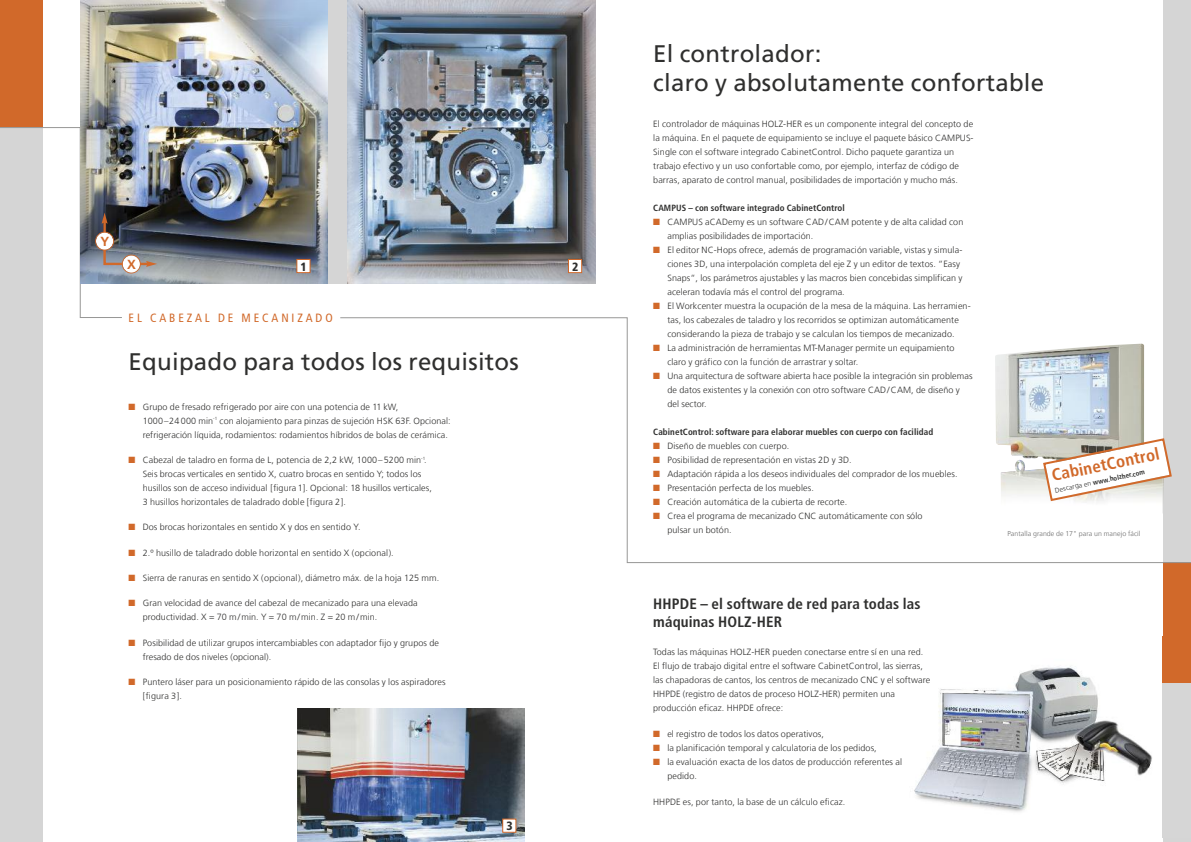
<style>
.page{position:relative;width:1191px;height:842px;background:#fff}
.page>*{position:absolute;margin:0;border:0;box-sizing:border-box;transform-origin:0 0}
.t1{font:24px/29px "Frutiger LT Com";letter-spacing:.01em;color:#2f2f2e}
.t2{font:700 condensed 17px "Frutiger";color:#d1692a}
.t3{font:700 condensed 15px/18px "Frutiger";letter-spacing:.01em;color:#2f2f2e}
.t4{font:700 13.2px "Frutiger LT Com";color:#d1692a}
.t5{font:condensed 12px "Frutiger";letter-spacing:.24em;color:#d1692a}
.t6{font:900 condensed 12px "Frutiger";color:#2f2f2e}
.t7{font:300 9px/14px "Frutiger LT Com";letter-spacing:.01em;color:#2f2f2e}
.t8{font:700 condensed 9px "Frutiger";letter-spacing:.01em;color:#2f2f2e}
.t9{font:300 7px "Frutiger LT Com";letter-spacing:.01em;color:#6d6d6d}
.t10{font:700 condensed 7px "Frutiger";color:#2f2f2e}
.s1{color:#d1692a}
.s2{font-family:"Frutiger LT Com";font-weight:300;font-stretch:normal}
</style>
<div class="page">
<div style="left:316px;top:0;width:142px;height:283px;background:#d5d5d5"></div>
<div style="left:0;top:0;width:43px;height:128px;background:#d1692a"></div>
<div style="left:0;top:128px;width:43px;height:714px;background:#d5d5d5"></div>
<div style="left:1162px;top:0;width:29px;height:842px;background:#d5d5d5"></div>
<img style="left:298px;top:709px;width:226px;height:133px">
<div style="left:1162px;top:563px;width:29px;height:119px;background:#d1692a"></div>
<img style="left:81px;top:0;width:246px;height:283px">
<img style="left:347px;top:0;width:248px;height:283px">
<img style="left:0;top:127px;width:157px;height:191px">
<img style="left:914px;top:666px;width:277px;height:146px">
<img style="left:1162px;top:636px;width:1px;height:201px">
<svg style="left:340px;top:317px;width:851px;height:246px"></svg>
<svg style="left:1042px;top:437px;width:131px;height:65px"></svg>
<div style="left:297px;top:260px;width:12px;height:12px;background:#fff"></div>
<div style="left:296px;top:259px;width:14px;height:14px;border:1px solid #d1692a"></div>
<div style="left:569px;top:260px;width:12px;height:12px;background:#fff"></div>
<div style="left:568px;top:259px;width:14px;height:14px;border:1px solid #d1692a"></div>
<div style="left:503px;top:819px;width:12px;height:13px;background:#fff"></div>
<div style="left:502px;top:818px;width:14px;height:15px;border:1px solid #d1692a"></div>
<h3 class="t4" style="left:101px;top:236px;width:10px">Y</h3>
<h3 class="t4" style="left:127px;top:259px;width:10px">X</h3>
<h3 class="t6" style="left:301px;top:262px;width:8px">1</h3>
<h3 class="t6" style="left:572px;top:262px;width:8px">2</h3>
<h3 class="t5" style="left:129px;top:313px;width:206px">EL CABEZAL DE MECANIZADO</h3>
<h1 class="t1" style="left:129px;top:349px;width:392px">Equipado para todos los requisitos</h1>
<p class="t7" style="left:143px;top:400px;width:309px;text-indent:-14px"><span class="s1">■</span> Grupo de fresado refrigerado por aire con una potencia de 11 kW,<br>1000 –24 000 min<sup>-1</sup> con alojamiento para pinzas de sujeción HSK 63F. Opcional: refrigeración líquida, rodamientos: rodamientos híbridos de bolas de cerámica.</p>
<p class="t7" style="left:143px;top:454px;width:291px;text-indent:-14px"><span class="s1">■</span> Cabezal de taladro en forma de L, potencia de 2,2 kW, 1000–5200 min<sup>-1</sup>.<br>Seis brocas verticales en sentido X, cuatro brocas en sentido Y; todos los husillos son de acceso individual [figura 1]. Opcional: 18 husillos verticales, 3 husillos horizontales de taladrado doble [figura 2].</p>
<p class="t7" style="left:129px;top:521px;width:233px"><span class="s1">■</span> Dos brocas horizontales en sentido X y dos en sentido Y.</p>
<p class="t7" style="left:129px;top:546px;width:267px"><span class="s1">■</span> 2.º husillo de taladrado doble horizontal en sentido X (opcional).</p>
<p class="t7" style="left:129px;top:572px;width:312px"><span class="s1">■</span> Sierra de ranuras en sentido X (opcional), diámetro máx. de la hoja 125 mm.</p>
<p class="t7" style="left:143px;top:597px;width:276px;text-indent:-14px"><span class="s1">■</span> Gran velocidad de avance del cabezal de mecanizado para una elevada productividad. X = 70 m/min. Y = 70 m/min. Z = 20 m/min.</p>
<p class="t7" style="left:143px;top:636px;width:298px;text-indent:-14px"><span class="s1">■</span> Posibilidad de utilizar grupos intercambiables con adaptador fijo y grupos de fresado de dos niveles (opcional).</p>
<p class="t7" style="left:143px;top:676px;width:304px;text-indent:-14px"><span class="s1">■</span> Puntero láser para un posicionamiento rápido de las consolas y los aspiradores [figura 3].</p>
<h3 class="t6" style="left:506px;top:821px;width:8px">3</h3>
<h1 class="t1" style="left:653px;top:41px;width:392px">El controlador:<br>claro y absolutamente confortable</h1>
<p class="t7" style="left:653px;top:118px;width:322px">El controlador de máquinas HOLZ-HER es un componente integral del concepto de la máquina. En el paquete de equipamiento se incluye el paquete básico CAMPUS-Single con el software integrado CabinetControl. Dicho paquete garantiza un trabajo efectivo y un uso confortable como, por ejemplo, interfaz de código de barras, aparato de control manual, posibilidades de importación y mucho más.</p>
<p class="t8" style="left:653px;top:204px;width:193px">CAMPUS – con software integrado CabinetControl</p>
<p class="t7" style="left:667px;top:216px;width:297px;text-indent:-14px"><span class="s1">■</span> CAMPUS aCADemy es un software CAD/CAM potente y de alta calidad con amplias posibilidades de importación.</p>
<p class="t7" style="left:667px;top:244px;width:296px;text-indent:-14px"><span class="s1">■</span> El editor NC-Hops ofrece, además de programación variable, vistas y simula&shy;ciones 3D, una interpolación completa del eje Z y un editor de textos. “Easy Snaps“, los parámetros ajustables y las macros bien concebidas simplifican y aceleran todavía más el control del programa.</p>
<p class="t7" style="left:653px;top:300px;width:319px;text-align:center"><span class="s1">■</span> El Workcenter muestra la ocupación de la mesa de la máquina. Las herramien&shy;tas, los cabezales de taladro y los recorridos se optimizan automáticamente considerando la pieza de trabajo y se calculan los tiempos de mecanizado.</p>
<p class="t7" style="left:667px;top:342px;width:288px;text-indent:-14px"><span class="s1">■</span> La administración de herramientas MT-Manager permite un equipamiento claro y gráfico con la función de arrastrar y soltar.</p>
<p class="t7" style="left:667px;top:370px;width:306px;text-indent:-14px"><span class="s1">■</span> Una arquitectura de software abierta hace posible la integración sin problemas de datos existentes y la conexión con otro software CAD/CAM, de diseño y del sector.</p>
<p class="t8" style="left:653px;top:428px;width:281px">CabinetControl: software para elaborar muebles con cuerpo con facilidad</p>
<p class="t7" style="left:653px;top:440px;width:137px"><span class="s1">■</span> Diseño de muebles con cuerpo.</p>
<p class="t7" style="left:653px;top:454px;width:200px"><span class="s1">■</span> Posibilidad de representación en vistas 2D y 3D.</p>
<p class="t7" style="left:653px;top:468px;width:306px"><span class="s1">■</span> Adaptación rápida a los deseos individuales del comprador de los muebles.</p>
<p class="t7" style="left:653px;top:482px;width:162px"><span class="s1">■</span> Presentación perfecta de los muebles.</p>
<p class="t7" style="left:653px;top:496px;width:196px"><span class="s1">■</span> Creación automática de la cubierta de recorte.</p>
<p class="t7" style="left:667px;top:510px;width:257px;text-indent:-14px"><span class="s1">■</span> Crea el programa de mecanizado CNC automáticamente con sólo pulsar un botón.</p>
<h3 class="t3" style="left:653px;top:596px;width:269px">HHPDE – el software de red para todas las máquinas HOLZ-HER</h3>
<p class="t7" style="left:653px;top:646px;width:278px">Todas las máquinas HOLZ-HER pueden conectarse entre sí en una red.<br>El flujo de trabajo digital entre el software CabinetControl, las sierras, las chapadoras de cantos, los centros de mecanizado CNC y el software HHPDE (registro de datos de proceso HOLZ-HER) permiten una producción eficaz. HHPDE ofrece:</p>
<p class="t7" style="left:653px;top:728px;width:172px"><span class="s1">■</span> el registro de todos los datos operativos,</p>
<p class="t7" style="left:653px;top:742px;width:225px"><span class="s1">■</span> la planificación temporal y calculatoria de los pedidos,</p>
<p class="t7" style="left:667px;top:756px;width:236px;text-indent:-14px"><span class="s1">■</span> la evaluación exacta de los datos de producción referentes al pedido.</p>
<p class="t7" style="left:653px;top:796px;width:194px">HHPDE es, por tanto, la base de un cálculo eficaz.</p>
<h2 class="t2" style="left:1050px;top:469px;width:111px;rotate:-12deg">CabinetControl</h2>
<p class="t10" style="left:1054px;top:488px;width:93px;rotate:-12deg"><span class="s2">Descarga en</span> www.holzher.com</p>
<p class="t9" style="left:1007px;top:531px;width:135px">Pantalla grande de 17" para un manejo fácil</p>
</div>
